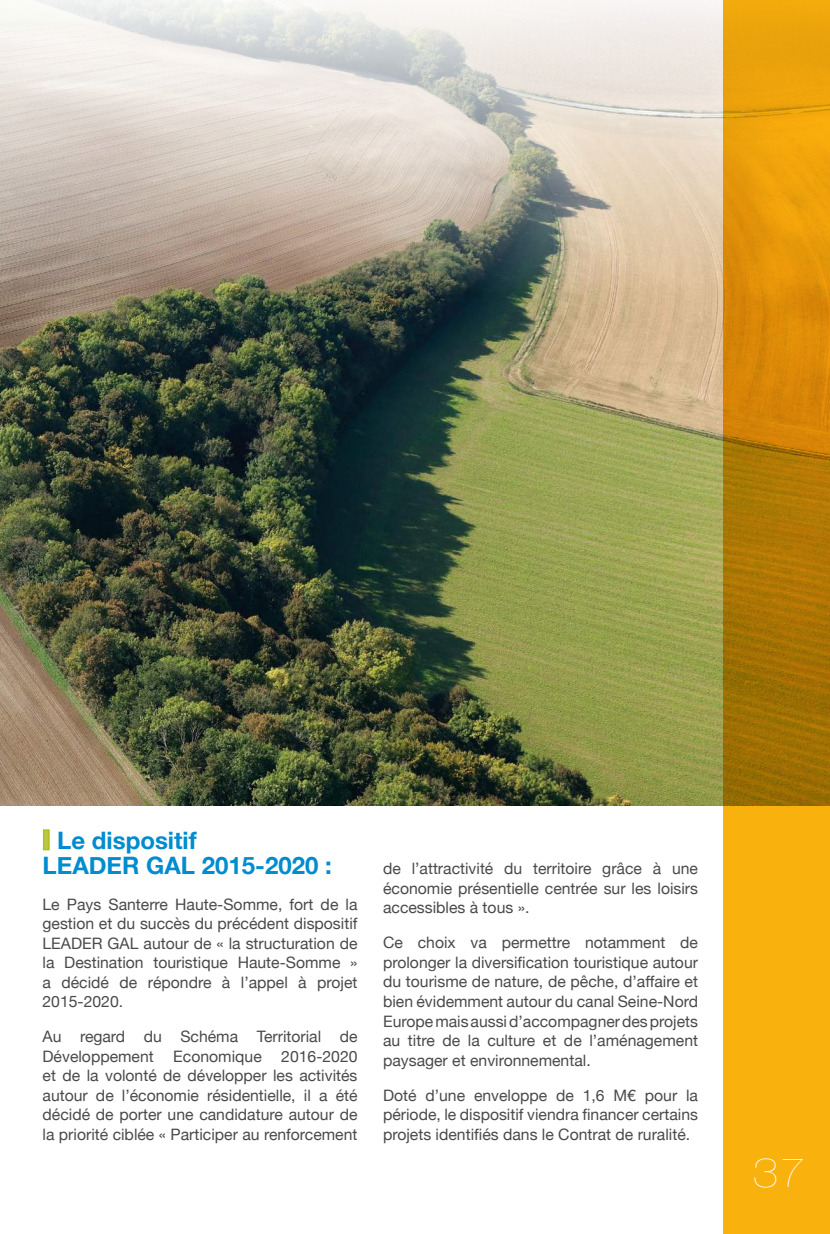
<style>
.page{position:relative;width:830px;height:1234px;background:#fff}
.page>*{position:absolute;margin:0;border:0;box-sizing:border-box;transform-origin:0 0}
.t1{font:200 41.4px "Helvetica Neue";color:#fff;scale:1.1 1}
.t2{font:700 24px/25.5px "Helvetica Neue";color:#008ccf}
.t3{font:15.75px/19.5px "Helvetica Neue";color:#4a4a49;text-align:justify}
.s1{font-size:25.5px;color:#bbc842}
</style>
<div class="page">
<img style="left:0;top:493px;width:723px;height:312px">
<img style="left:0;top:293px;width:723px;height:200px">
<svg style="left:0;top:0;width:723px;height:293px;background:#cfc7bc"></svg>
<svg style="left:723px;top:0;width:106px;height:1233px;background:#d89509"></svg>
<div style="left:43px;top:829px;width:7px;height:21px;border:3px solid #aec010"></div>
<h2 class="t2" style="left:43px;top:826px;width:290px"><span class="s1">I</span> Le dispositif<br>LEADER GAL 2015-2020 :</h2>
<p class="t3" style="left:43px;top:893px;width:316px">Le Pays Santerre Haute-Somme, fort de la gestion et du succès du précédent dispositif LEADER GAL autour de « la structuration de la Destination touristique Haute-Somme » a décidé de répondre à l’appel à projet 2015-2020.</p>
<p class="t3" style="left:43px;top:1026px;width:316px">Au regard du Schéma Territorial de Développement Economique 2016-2020 et de la volonté de développer les activités autour de l’économie résidentielle, il a été décidé de porter une candidature autour de la priorité ciblée « Participer au renforcement</p>
<p class="t3" style="left:383px;top:858px;width:316px">de l’attractivité du territoire grâce à une économie présentielle centrée sur les loisirs accessibles à tous ».</p>
<p class="t3" style="left:383px;top:932px;width:316px">Ce choix va permettre notamment de prolonger la diversification touristique autour du tourisme de nature, de pêche, d’affaire et bien évidemment autour du canal Seine-Nord Europe mais aussi d’accompagner des projets au titre de la culture et de l’aménagement paysager et environnemental.</p>
<p class="t3" style="left:383px;top:1084px;width:316px">Doté d’une enveloppe de 1,6 M€ pour la période, le dispositif viendra financer certains projets identifiés dans le Contrat de ruralité.</p>
<h1 class="t1" style="left:752px;top:1147px;width:49px">37</h1>
</div>
